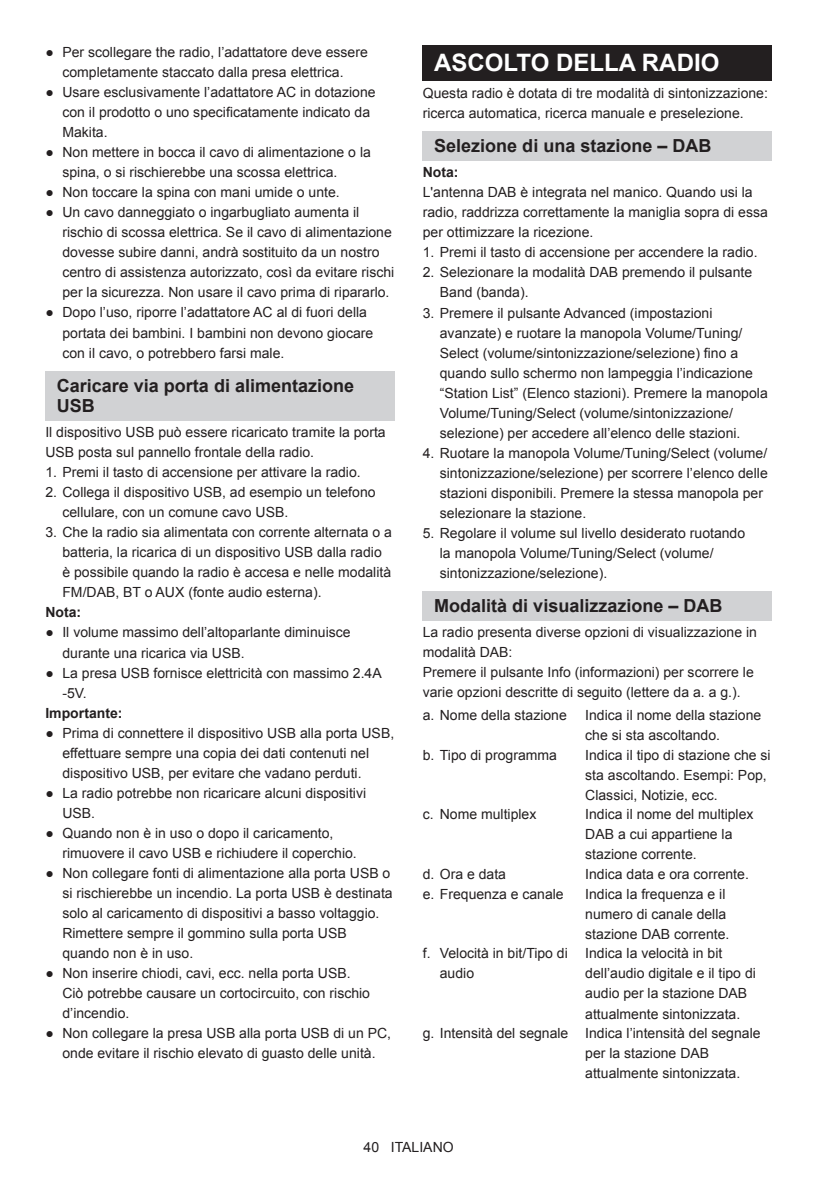
<style>
.page{position:relative;width:840px;height:1191px;background:#fff}
.page>*{position:absolute;margin:0;border:0;box-sizing:border-box;transform-origin:0 0}
.t1{font:700 24px "Arial";color:#fff}
.t2{font:700 18px/20px "Arial";color:#231f20}
.t3{font:14px/20px "Arial";color:#231f20}
.t4{font:700 14px "Arial";color:#231f20}
</style>
<div class="page">
<div style="left:45px;top:371px;width:349px;height:49px;background:#d1d2d4"></div>
<div style="left:422px;top:45px;width:349px;height:36px;background:#231f20"></div>
<div style="left:422px;top:131px;width:349px;height:30px;background:#d1d2d4"></div>
<div style="left:422px;top:591px;width:349px;height:29px;background:#d1d2d4"></div>
<p class="t3" style="left:45px;top:43px;width:324px;text-align:center">● Per scollegare the radio, l’adattatore deve essere completamente staccato dalla presa elettrica.</p>
<p class="t3" style="left:62px;top:83px;width:314px;text-indent:-17px">● Usare esclusivamente l’adattatore AC in dotazione con il prodotto o uno specificatamente indicato da<br>Makita.</p>
<p class="t3" style="left:62px;top:143px;width:310px;text-indent:-17px">● Non mettere in bocca il cavo di alimentazione o la spina, o si rischierebbe una scossa elettrica.</p>
<p class="t3" style="left:45px;top:183px;width:296px">● Non toccare la spina con mani umide o unte.</p>
<p class="t3" style="left:62px;top:203px;width:333px;text-indent:-17px">● Un cavo danneggiato o ingarbugliato aumenta il rischio di scossa elettrica. Se il cavo di alimentazione dovesse subire danni, andrà sostituito da un nostro centro di assistenza autorizzato, così da evitare rischi per la sicurezza. Non usare il cavo prima di ripararlo.</p>
<p class="t3" style="left:62px;top:303px;width:312px;text-indent:-17px">● Dopo l’uso, riporre l’adattatore AC al di fuori della portata dei bambini. I bambini non devono giocare con il cavo, o potrebbero farsi male.</p>
<p class="t2" style="left:57px;top:376px;width:299px">Caricare via porta di alimentazione<br>USB</p>
<p class="t3" style="left:45px;top:422px;width:342px">Il dispositivo USB può essere ricaricato tramite la porta<br>USB posta sul pannello frontale della radio.</p>
<p class="t3" style="left:45px;top:462px;width:317px">1. Premi il tasto di accensione per attivare la radio.</p>
<p class="t3" style="left:62px;top:482px;width:314px;text-indent:-17px">2. Collega il dispositivo USB, ad esempio un telefono cellulare, con un comune cavo USB.</p>
<p class="t3" style="left:62px;top:522px;width:331px;text-indent:-17px">3. Che la radio sia alimentata con corrente alternata o a batteria, la ricarica di un dispositivo USB dalla radio è possibile quando la radio è accesa e nelle modalità FM/DAB, BT o AUX (fonte audio esterna).</p>
<p class="t4" style="left:45px;top:603px;width:37px">Nota:</p>
<p class="t3" style="left:62px;top:622px;width:289px;text-indent:-17px">● Il volume massimo dell’altoparlante diminuisce durante una ricarica via USB.</p>
<p class="t3" style="left:62px;top:662px;width:321px;text-indent:-17px">● La presa USB fornisce elettricità con massimo 2.4A -5V.</p>
<p class="t4" style="left:45px;top:703px;width:78px">Importante:</p>
<p class="t3" style="left:62px;top:722px;width:333px;text-indent:-17px">● Prima di connettere il dispositivo USB alla porta USB, effettuare sempre una copia dei dati contenuti nel dispositivo USB, per evitare che vadano perduti.</p>
<p class="t3" style="left:62px;top:782px;width:305px;text-indent:-17px">● La radio potrebbe non ricaricare alcuni dispositivi<br>USB.</p>
<p class="t3" style="left:62px;top:822px;width:296px;text-indent:-17px">● Quando non è in uso o dopo il caricamento, rimuovere il cavo USB e richiudere il coperchio.</p>
<p class="t3" style="left:62px;top:862px;width:331px;text-indent:-17px">● Non collegare fonti di alimentazione alla porta USB o si rischierebbe un incendio. La porta USB è destinata solo al caricamento di dispositivi a basso voltaggio.<br>Rimettere sempre il gommino sulla porta USB quando non è in uso.</p>
<p class="t3" style="left:62px;top:963px;width:309px;text-indent:-17px">● Non inserire chiodi, cavi, ecc. nella porta USB.<br>Ciò potrebbe causare un cortocircuito, con rischio d’incendio.</p>
<p class="t3" style="left:45px;top:1023px;width:347px;text-align:center">● Non collegare la presa USB alla porta USB di un PC, onde evitare il rischio elevato di guasto delle unità.</p>
<h1 class="t1" style="left:434px;top:47px;width:286px">ASCOLTO DELLA RADIO</h1>
<p class="t3" style="left:422px;top:83px;width:346px">Questa radio è dotata di tre modalità di sintonizzazione: ricerca automatica, ricerca manuale e preselezione.</p>
<p class="t2" style="left:434px;top:136px;width:279px">Selezione di una stazione – DAB</p>
<p class="t4" style="left:422px;top:163px;width:37px">Nota:</p>
<p class="t3" style="left:422px;top:183px;width:346px">L'antenna DAB è integrata nel manico. Quando usi la radio, raddrizza correttamente la maniglia sopra di essa per ottimizzare la ricezione.</p>
<p class="t3" style="left:422px;top:243px;width:336px">1. Premi il tasto di accensione per accendere la radio.</p>
<p class="t3" style="left:439px;top:263px;width:314px;text-indent:-17px">2. Selezionare la modalità DAB premendo il pulsante<br>Band (banda).</p>
<p class="t3" style="left:439px;top:303px;width:329px;text-indent:-17px">3. Premere il pulsante Advanced (impostazioni avanzate) e ruotare la manopola Volume/Tuning/ Select (volume/sintonizzazione/selezione) fino a quando sullo schermo non lampeggia l’indicazione “Station List” (Elenco stazioni). Premere la manopola Volume/Tuning/Select (volume/sintonizzazione/ selezione) per accedere all’elenco delle stazioni.</p>
<p class="t3" style="left:439px;top:443px;width:329px;text-indent:-17px">4. Ruotare la manopola Volume/Tuning/Select (volume/ sintonizzazione/selezione) per scorrere l’elenco delle stazioni disponibili. Premere la stessa manopola per selezionare la stazione.</p>
<p class="t3" style="left:439px;top:523px;width:307px;text-indent:-17px">5. Regolare il volume sul livello desiderato ruotando la manopola Volume/Tuning/Select (volume/ sintonizzazione/selezione).</p>
<p class="t2" style="left:434px;top:596px;width:290px">Modalità di visualizzazione – DAB</p>
<p class="t3" style="left:422px;top:622px;width:335px">La radio presenta diverse opzioni di visualizzazione in modalità DAB:<br>Premere il pulsante Info (informazioni) per scorrere le varie opzioni descritte di seguito (lettere da a. a g.).</p>
<p class="t3" style="left:422px;top:705px;width:145px">a. Nome della stazione</p>
<p class="t3" style="left:585px;top:705px;width:177px">Indica il nome della stazione che si sta ascoltando.</p>
<p class="t3" style="left:422px;top:745px;width:135px">b. Tipo di programma</p>
<p class="t3" style="left:585px;top:745px;width:187px">Indica il tipo di stazione che si sta ascoltando. Esempi: Pop,<br>Classici, Notizie, ecc.</p>
<p class="t3" style="left:422px;top:804px;width:115px">c. Nome multiplex</p>
<p class="t3" style="left:585px;top:804px;width:170px">Indica il nome del multiplex<br>DAB a cui appartiene la stazione corrente.</p>
<p class="t3" style="left:422px;top:864px;width:85px">d. Ora e data</p>
<p class="t3" style="left:585px;top:864px;width:165px">Indica data e ora corrente.</p>
<p class="t3" style="left:422px;top:884px;width:142px">e. Frequenza e canale</p>
<p class="t3" style="left:585px;top:884px;width:145px">Indica la frequenza e il numero di canale della stazione DAB corrente.</p>
<p class="t3" style="left:439px;top:943px;width:129px;text-indent:-17px">f. Velocità in bit/Tipo di audio</p>
<p class="t3" style="left:585px;top:943px;width:138px">Indica la velocità in bit</p>
<p class="t3" style="left:585px;top:963px;width:172px">dell’audio digitale e il tipo di</p>
<p class="t3" style="left:585px;top:983px;width:163px">audio per la stazione DAB</p>
<p class="t3" style="left:585px;top:1003px;width:156px">attualmente sintonizzata.</p>
<p class="t3" style="left:422px;top:1023px;width:339px">g. Intensità del segnale Indica l’intensità del segnale</p>
<p class="t3" style="left:585px;top:1043px;width:125px">per la stazione DAB</p>
<p class="t3" style="left:585px;top:1063px;width:156px">attualmente sintonizzata.</p>
<p class="t3" style="left:363px;top:1137px;width:91px">40 ITALIANO</p>
</div>
